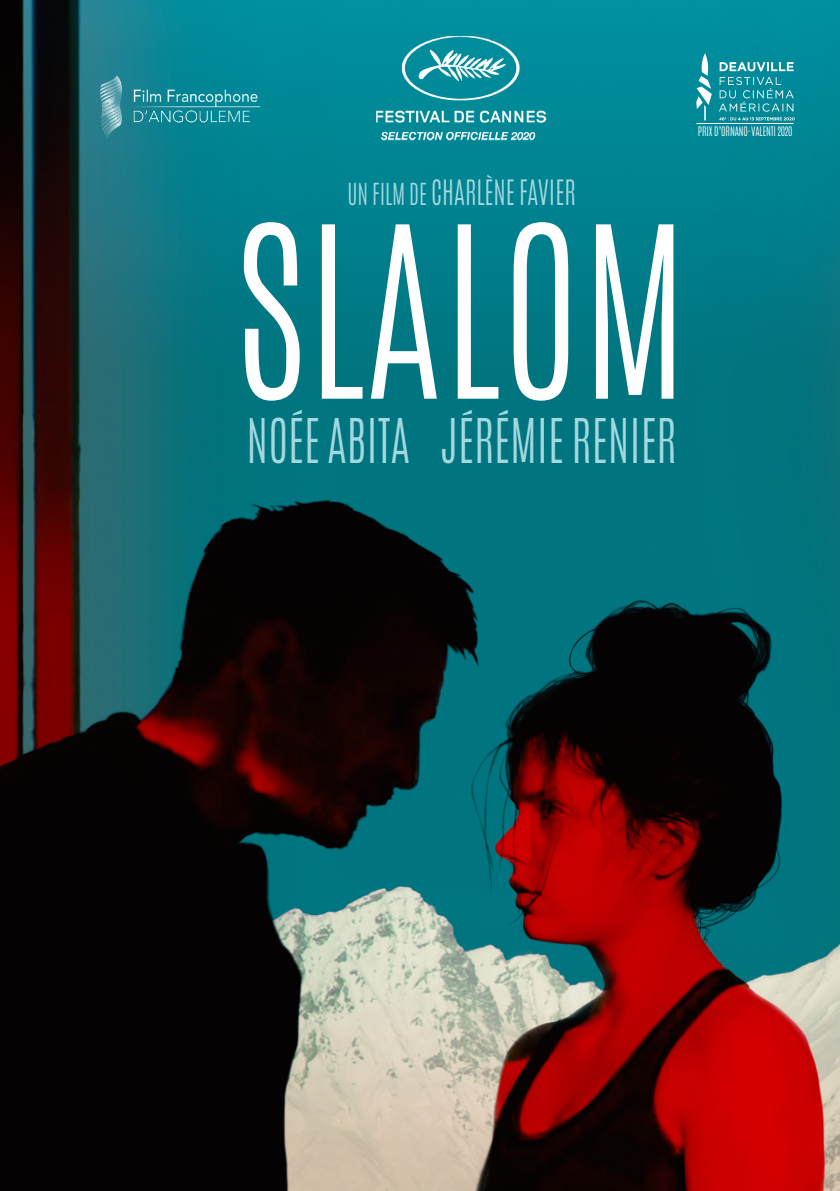
<style>
.page{position:relative;width:840px;height:1191px;background:#fff}
.page>*{position:absolute;margin:0;border:0;box-sizing:border-box;transform-origin:0 0}
.t1{font:300 202.8px "Antonio";letter-spacing:.01em;color:#fff;scale:.89 1}
.t2{font:300 51.4px "Antonio";color:#a4d8e0;scale:.89 1}
.t3{font:300 29.2px "Antonio";color:#a4d8e0;scale:.89 1}
.t4{font:300 11px "Antonio";letter-spacing:-.01em;color:#fff;scale:.93 1}
.s1{font-size:25.4px}
</style>
<div class="page">
<img style="left:0;top:0;width:839px;height:1191px">
<img style="left:355px;top:16px;width:215px;height:144px">
<img style="left:80px;top:44px;width:192px;height:113px">
<img style="left:686px;top:44px;width:118px;height:86px">
<hr style="left:696px;top:123px;width:97px;height:1px;background:#fff">
<h3 class="t3" style="left:347px;top:172px;width:258px"><span class="s1">UN FILM DE</span> CHARLÈNE FAVIER</h3>
<h1 class="t1" style="left:236px;top:167px;width:508px">SLALOM</h1>
<h2 class="t2" style="left:246px;top:404px;width:484px">NOÉE ABITA JÉRÉMIE RENIER</h2>
<p class="t4" style="left:697px;top:123px;width:103px">PRIX D’ORNANO-VALENTI 2020</p>
</div>
